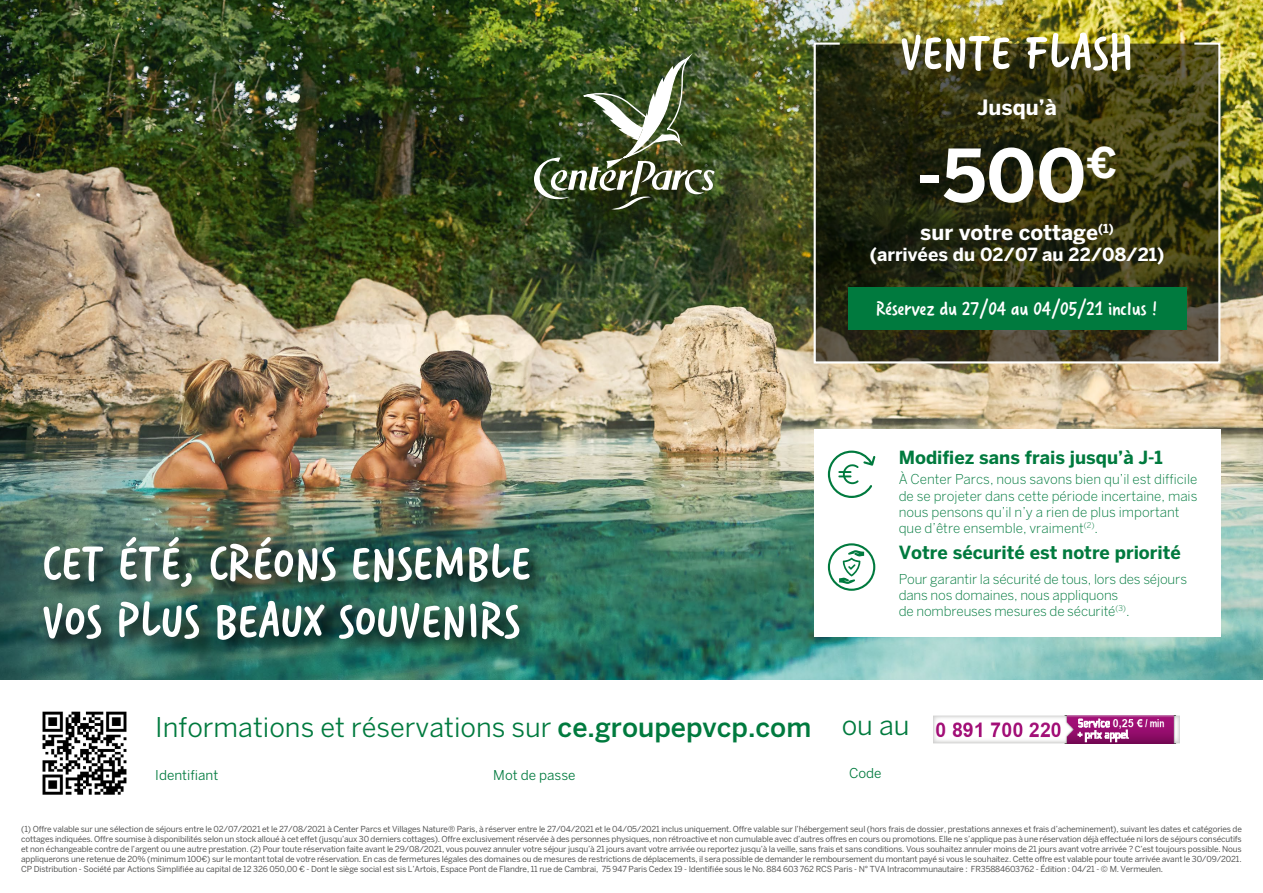
<style>
.page{position:relative;width:1263px;height:893px;background:#fff}
.page>*{position:absolute;margin:0;border:0;box-sizing:border-box;transform-origin:0 0}
.t1{font:700 72px "Benton Sans";color:#fff}
.t2{font:54px/57.8px "Center Parcs Script Beta";color:#fff;scale:1.04 1}
.t3{font:27px "Benton Sans";color:#007a3e}
.t4{font:21px "Center Parcs Script Beta";color:#fff}
.t5{font:700 21px "Benton Sans";color:#fff}
.t6{font:700 18px "Benton Sans";color:#007a3e}
.t7{font:700 18px "Benton Sans";color:#fff}
.t8{font:300 13.5px/16.2px "Benton Sans";color:#007a3e}
.t9{font:13.5px "Benton Sans";color:#007a3e}
.t10{font:8.25px/9.9px "Benton Sans";letter-spacing:-.02em;color:#575756;text-align:justify}
.s1{font-weight:500}
</style>
<div class="page">
<img style="left:933px;top:716px;width:247px;height:28px">
<img style="left:42px;top:711px;width:85px;height:84px">
<img style="left:0;top:0;width:1263px;height:680px">
<svg style="left:39px;top:533px;width:513px;height:129px;background:#2e5c4f"></svg>
<div style="left:814px;top:429px;width:406px;height:208px;background:#fff"></div>
<svg style="left:828px;top:451px;width:47px;height:47px"></svg>
<svg style="left:828px;top:543px;width:47px;height:48px"></svg>
<svg style="left:812px;top:41px;width:409px;height:324px;background:#313e1d"></svg>
<img style="left:534px;top:48px;width:181px;height:164px">
<h2 class="t2" style="left:43px;top:530px;width:471px">CET ÉTÉ, CRÉONS ENSEMBLE<br>VOS PLUS BEAUX SOUVENIRS</h2>
<h2 class="t2" style="left:901px;top:20px;width:225px">VENTE FLASH</h2>
<h3 class="t5" style="left:977px;top:95px;width:81px">Jusqu’à</h3>
<h1 class="t1" style="left:917px;top:133px;width:202px">-500<sup>€</sup></h1>
<h3 class="t5" style="left:920px;top:220px;width:195px">sur votre cottage<sup>(1)</sup></h3>
<h3 class="t7" style="left:870px;top:244px;width:296px">(arrivées du 02/07 au 22/08/21)</h3>
<h3 class="t4" style="left:876px;top:292px;width:283px">Réservez du 27/04 au 04/05/21 inclus !</h3>
<h3 class="t6" style="left:899px;top:447px;width:266px">Modifiez sans frais jusqu’à J-1</h3>
<h3 class="t8" style="left:899px;top:471px;width:300px">À Center Parcs, nous savons bien qu’il est difficile de se projeter dans cette période incertaine, mais nous pensons qu’il n’y a rien de plus important que d’être ensemble, vraiment<sup>(2)</sup>.</h3>
<h3 class="t6" style="left:899px;top:542px;width:284px">Votre sécurité est notre priorité</h3>
<h3 class="t8" style="left:899px;top:570px;width:290px">Pour garantir la sécurité de tous, lors des séjours dans nos domaines, nous appliquons<br>de nombreuses mesures de sécurité<sup>(3)</sup>.</h3>
<h3 class="t3" style="left:155px;top:711px;width:657px">Informations et réservations sur <span class="s1">ce.groupepvcp.com</span></h3>
<h3 class="t9" style="left:155px;top:767px;width:65px">Identifiant</h3>
<h3 class="t9" style="left:493px;top:767px;width:84px">Mot de passe</h3>
<h3 class="t9" style="left:849px;top:765px;width:34px">Code</h3>
<h3 class="t3" style="left:842px;top:709px;width:69px">ou au</h3>
<p class="t10" style="left:21px;top:824px;width:1222px">(1) Offre valable sur une sélection de séjours entre le 02/07/2021 et le 27/08/2021 à Center Parcs et Villages Nature® Paris, à réserver entre le 27/04/2021 et le 04/05/2021 inclus uniquement. Offre valable sur l’hébergement seul (hors frais de dossier, prestations annexes et frais d’acheminement), suivant les dates et catégories de cottages indiquées. Offre soumise à disponibilités selon un stock alloué à cet effet (jusqu’aux 30 derniers cottages). Offre exclusivement réservée à des personnes physiques, non rétroactive et non cumulable avec d’autres offres en cours ou promotions. Elle ne s’applique pas à une réservation déjà effectuée ni lors de séjours consécutifs et non échangeable contre de l’argent ou une autre prestation. (2) Pour toute réservation faite avant le 29/08/2021, vous pouvez annuler votre séjour jusqu’à 21 jours avant votre arrivée ou reportez jusqu’à la veille, sans frais et sans conditions. Vous souhaitez annuler moins de 21 jours avant votre arrivée ? C’est toujours possible. Nous appliquerons une retenue de 20% (minimum 100€) sur le montant total de votre réservation. En cas de fermetures légales des domaines ou de mesures de restrictions de déplacements, il sera possible de demander le remboursement du montant payé si vous le souhaitez. Cette offre est valable pour toute arrivée avant le 30/09/2021.<br>CP Distribution - Société par Actions Simplifiée au capital de 12 326 050,00 € - Dont le siège social est sis L’Artois, Espace Pont de Flandre, 11 rue de Cambrai, 75 947 Paris Cedex 19 - Identifiée sous le No. 884 603 762 RCS Paris - N° TVA Intracommunautaire : FR35884603762 - Édition : 04/21 - © M. Vermeulen.</p>
</div>
